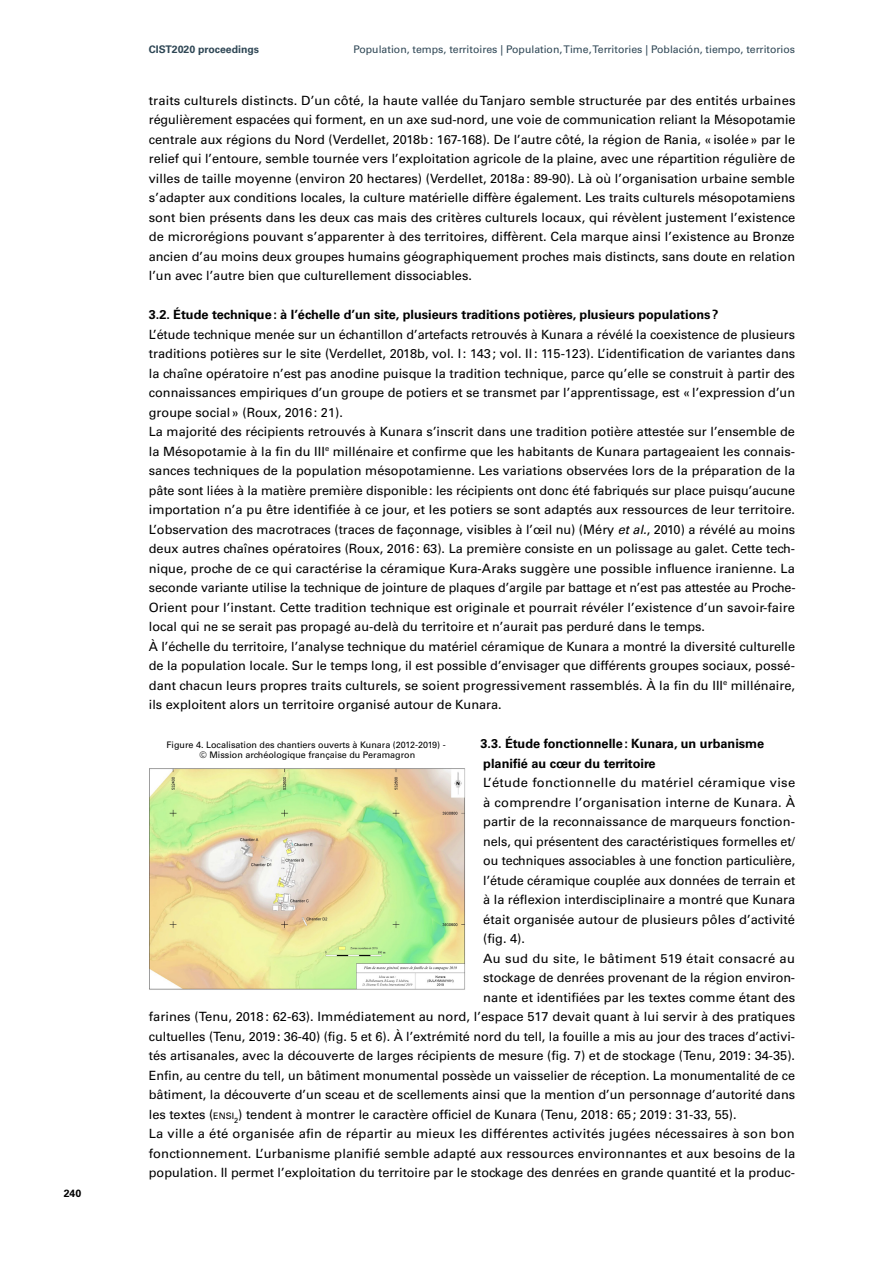
<style>
.page{position:relative;width:893px;height:1263px;background:#fff}
.page>*{position:absolute;margin:0;border:0;box-sizing:border-box;transform-origin:0 0}
.texte_courant{font:12.75px/19.5px "Univers LT";color:#000;text-align:justify}
.inter_2{font:700 12.75px/19.5px "Univers LT";color:#000}
.texte_courant-2{font:12.75px "Univers LT";letter-spacing:.02em;color:#000}
.t1{font:10.5px "Univers LT";color:#2f4755}
.t2{font:700 10.5px "Univers LT";color:#2f4755}
.t3{font:700 10.5px "Univers LT";color:#000}
.Figure{font:9px/9.8px "Univers LT";color:#000;text-align:center}
.s1{font-style:italic}
.s2{font-size:8.85px}
</style>
<div class="page">
<img style="left:149px;top:768px;width:316px;height:222px">
<p class="t3" style="left:64px;top:1187px;width:19px">240</p>
<p class="t2" style="left:149px;top:43px;width:112px">CIST2020 proceedings</p>
<p class="t1" style="left:353px;top:43px;width:443px">Population, temps, territoires | Population, Time, Territories | Población, tiempo, territorios</p>
<p class="texte_courant" style="left:149px;top:90px;width:648px">traits culturels distincts. D’un côté, la haute vallée du Tanjaro semble structurée par des entités urbaines régulièrement espacées qui forment, en un axe sud-nord, une voie de communication reliant la Mésopotamie centrale aux régions du Nord (Verdellet, 2018b: 167-168). De l’autre côté, la région de Rania, «isolée» par le relief qui l’entoure, semble tournée vers l’exploitation agricole de la plaine, avec une répartition régulière de villes de taille moyenne (environ 20 hectares) (Verdellet, 2018a : 89-90). Là où l’organisation urbaine semble s’adapter aux conditions locales, la culture matérielle diffère également. Les traits culturels mésopotamiens sont bien présents dans les deux cas mais des critères culturels locaux, qui révèlent justement l’existence de microrégions pouvant s’apparenter à des territoires, diffèrent. Cela marque ainsi l’existence au Bronze ancien d’au moins deux groupes humains géographiquement proches mais distincts, sans doute en relation l’un avec l’autre bien que culturellement dissociables.</p>
<p class="inter_2" style="left:149px;top:305px;width:571px">3.2. Étude technique: à l’échelle d’un site, plusieurs traditions potières, plusieurs populations?</p>
<p class="texte_courant" style="left:149px;top:324px;width:648px">L’étude technique menée sur un échantillon d’artefacts retrouvés à Kunara a révélé la coexistence de plusieurs traditions potières sur le site (Verdellet, 2018b, vol. I: 143; vol. II: 115-123). L’identification de variantes dans la chaîne opératoire n’est pas anodine puisque la tradition technique, parce qu’elle se construit à partir des connaissances empiriques d’un groupe de potiers et se transmet par l’apprentissage, est « l’expression d’un groupe social» (Roux, 2016: 21).</p>
<p class="texte_courant" style="left:149px;top:422px;width:648px">La majorité des récipients retrouvés à Kunara s’inscrit dans une tradition potière attestée sur l’ensemble de la Mésopotamie à la fin du III<sup>e</sup> millénaire et confirme que les habitants de Kunara partageaient les connais&shy;sances techniques de la population mésopotamienne. Les variations observées lors de la préparation de la pâte sont liées à la matière première disponible: les récipients ont donc été fabriqués sur place puisqu’aucune importation n’a pu être identifiée à ce jour, et les potiers se sont adaptés aux ressources de leur territoire.<br>L’observation des macrotraces (traces de façonnage, visibles à l’œil nu) (Méry <span class="s1">et al.</span>, 2010) a révélé au moins deux autres chaînes opératoires (Roux, 2016: 63). La première consiste en un polissage au galet. Cette tech&shy;nique, proche de ce qui caractérise la céramique Kura-Araks suggère une possible influence iranienne. La seconde variante utilise la technique de jointure de plaques d’argile par battage et n’est pas attestée au Proche-Orient pour l’instant. Cette tradition technique est originale et pourrait révéler l’existence d’un savoir-faire local qui ne se serait pas propagé au-delà du territoire et n’aurait pas perduré dans le temps.</p>
<p class="texte_courant" style="left:149px;top:636px;width:648px">À l’échelle du territoire, l’analyse technique du matériel céramique de Kunara a montré la diversité culturelle de la population locale. Sur le temps long, il est possible d’envisager que différents groupes sociaux, possé&shy;dant chacun leurs propres traits culturels, se soient progressivement rassemblés. À la fin du III<sup>e</sup> millénaire, ils exploitent alors un territoire organisé autour de Kunara.</p>
<p class="inter_2" style="left:480px;top:734px;width:285px">3.3. Étude fonctionnelle: Kunara, un urbanisme planifié au cœur du territoire</p>
<p class="texte_courant" style="left:483px;top:773px;width:314px">L’étude fonctionnelle du matériel céramique vise à comprendre l’organisation interne de Kunara. À partir de la reconnaissance de marqueurs fonction&shy;nels, qui présentent des caractéristiques formelles et/ ou techniques associables à une fonction particulière, l’étude céramique couplée aux données de terrain et à la réflexion interdisciplinaire a montré que Kunara était organisée autour de plusieurs pôles d’activité (fig. 4).</p>
<p class="texte_courant-2" style="left:483px;top:950px;width:313px">Au sud du site, le bâtiment 519 était consacré au</p>
<p class="texte_courant" style="left:483px;top:968px;width:313px">stockage de denrées provenant de la région environ-</p>
<p class="texte_courant" style="left:483px;top:987px;width:313px">nante et identifiées par les textes comme étant des</p>
<p class="texte_courant" style="left:149px;top:1007px;width:648px">farines (Tenu, 2018: 62-63). Immédiatement au nord, l’espace 517 devait quant à lui servir à des pratiques</p>
<p class="texte_courant" style="left:149px;top:1026px;width:648px">cultuelles (Tenu, 2019: 36-40) (fig. 5 et 6). À l’extrémité nord du tell, la fouille a mis au jour des traces d’activi-</p>
<p class="texte_courant" style="left:149px;top:1046px;width:648px">tés artisanales, avec la découverte de larges récipients de mesure (fig. 7) et de stockage (Tenu, 2019: 34-35).</p>
<p class="texte_courant" style="left:149px;top:1065px;width:648px">Enfin, au centre du tell, un bâtiment monumental possède un vaisselier de réception. La monumentalité de ce</p>
<p class="texte_courant" style="left:149px;top:1085px;width:648px">bâtiment, la découverte d’un sceau et de scellements ainsi que la mention d’un personnage d’autorité dans</p>
<p class="texte_courant" style="left:149px;top:1104px;width:589px">les textes (<span class="s2">ENSI</span><sub>2</sub>) tendent à montrer le caractère officiel de Kunara (Tenu, 2018: 65; 2019: 31-33, 55).</p>
<p class="texte_courant" style="left:149px;top:1124px;width:648px">La ville a été organisée afin de répartir au mieux les différentes activités jugées nécessaires à son bon fonctionnement. L’urbanisme planifié semble adapté aux ressources environnantes et aux besoins de la population. Il permet l’exploitation du territoire par le stockage des denrées en grande quantité et la produc-</p>
<p class="Figure" style="left:167px;top:740px;width:281px">Figure 4. Localisation des chantiers ouverts à Kunara (2012-2019) - © Mission archéologique française du Peramagron</p>
</div>
